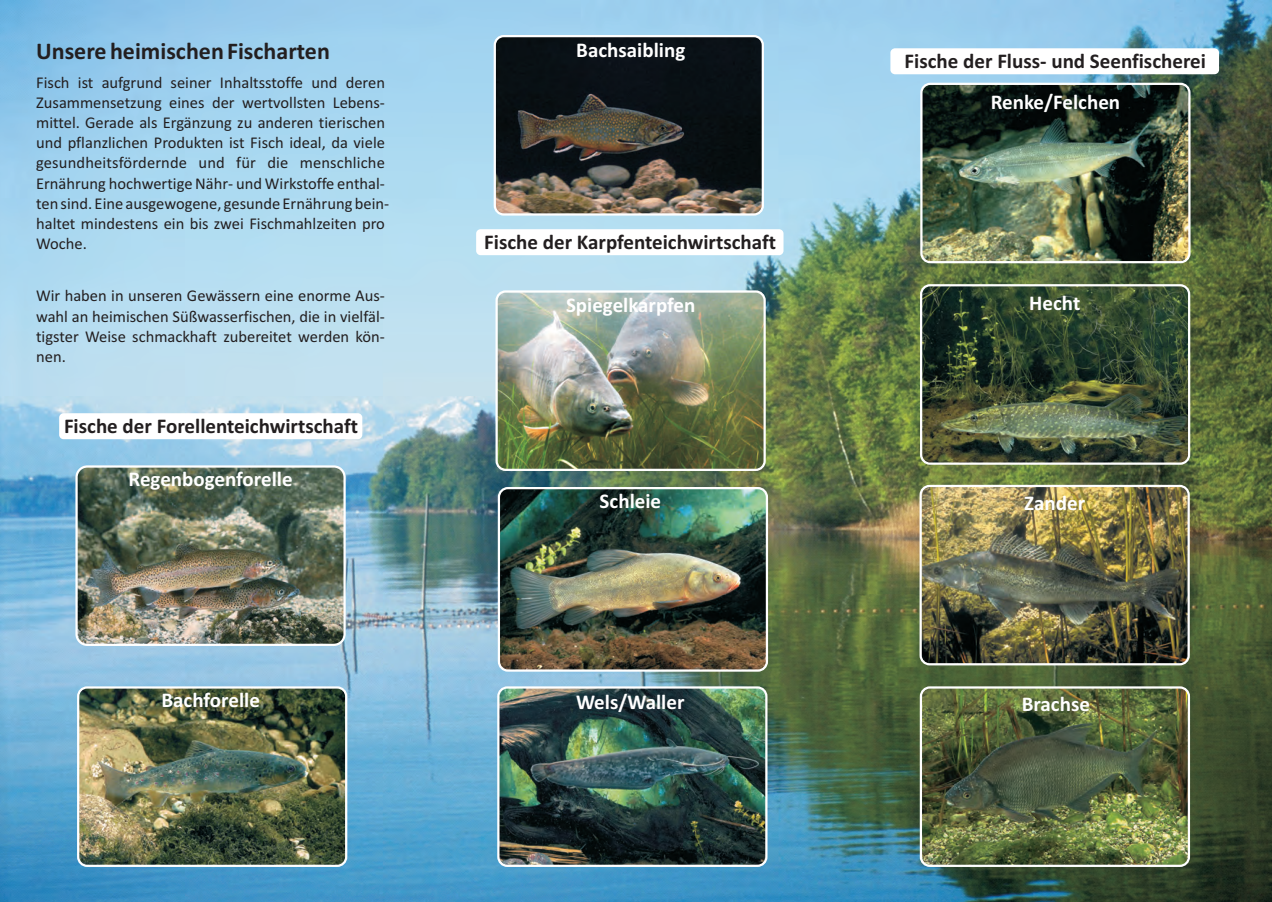
<style>
.page{position:relative;width:1272px;height:902px;background:#fff}
.page>*{position:absolute;margin:0;border:0;box-sizing:border-box;transform-origin:0 0}
.t1{font:700 24px "Calibri";color:#231f20}
.t2{font:700 21px "Calibri";color:#fff}
.t3{font:700 21px "Calibri";color:#231f20}
.t4{font:16.5px/20.1px "Calibri";color:#231f20}
</style>
<div class="page">
<img style="left:0;top:1px;width:1271px;height:900px">
<div style="left:59px;top:413px;width:303px;height:26px;background:#fff;border-radius:4px"></div>
<img style="left:77px;top:466px;width:267px;height:178px;border-radius:11px">
<div style="left:75px;top:465px;width:271px;height:181px;border:2px solid #fff;border-radius:11px"></div>
<img style="left:78px;top:687px;width:268px;height:178px;border-radius:9px">
<div style="left:77px;top:686px;width:270px;height:180px;border:2px solid #fff;border-radius:9px"></div>
<div style="left:476px;top:229px;width:307px;height:26px;background:#fff;border-radius:4px"></div>
<div style="left:890px;top:48px;width:328px;height:26px;background:#fff;border-radius:5px"></div>
<img style="left:495px;top:37px;width:267px;height:176px;border-radius:9px">
<div style="left:493px;top:35px;width:271px;height:180px;border:2px solid #fff;border-radius:9px"></div>
<img style="left:496px;top:291px;width:268px;height:179px;border-radius:9px">
<div style="left:495px;top:290px;width:270px;height:181px;border:2px solid #fff;border-radius:9px"></div>
<img style="left:499px;top:489px;width:268px;height:180px;border-radius:9px">
<div style="left:498px;top:487px;width:270px;height:184px;border:2px solid #fff;border-radius:9px"></div>
<img style="left:498px;top:688px;width:268px;height:176px;border-radius:9px">
<div style="left:497px;top:686px;width:270px;height:180px;border:2px solid #fff;border-radius:9px"></div>
<img style="left:920px;top:486px;width:268px;height:178px">
<div style="left:919px;top:485px;width:270px;height:180px;border:2px solid #fff;border-radius:9px"></div>
<img style="left:921px;top:285px;width:268px;height:177px;border-radius:9px">
<div style="left:920px;top:284px;width:270px;height:180px;border:2px solid #fff;border-radius:9px"></div>
<img style="left:921px;top:84px;width:268px;height:178px;border-radius:9px">
<div style="left:920px;top:83px;width:270px;height:180px;border:2px solid #fff;border-radius:9px"></div>
<img style="left:920px;top:687px;width:268px;height:178px;border-radius:9px">
<div style="left:919px;top:686px;width:270px;height:180px;border:2px solid #fff;border-radius:9px"></div>
<h1 class="t1" style="left:36px;top:41px;width:295px">Unsere heimischen Fischarten</h1>
<p class="t4" style="left:36px;top:74px;width:354px">Fisch ist aufgrund seiner Inhaltsstoffe und deren Zusammensetzung eines der wertvollsten Lebens&shy;mittel. Gerade als Ergänzung zu anderen tierischen und pflanzlichen Produkten ist Fisch ideal, da viele gesundheitsfördernde und für die menschliche Ernährung hochwertige Nähr- und Wirkstoffe enthal&shy;ten sind. Eine ausgewogene, gesunde Ernährung bein&shy;haltet mindestens ein bis zwei Fischmahlzeiten pro Woche.</p>
<p class="t4" style="left:36px;top:287px;width:350px;text-align:justify">Wir haben in unseren Gewässern eine enorme Aus&shy;wahl an heimischen Süßwasserfischen, die in vielfäl&shy;tigster Weise schmackhaft zubereitet werden kön&shy;nen.</p>
<p class="t3" style="left:64px;top:417px;width:295px">Fische der Forellenteichwirtschaft</p>
<p class="t2" style="left:128px;top:470px;width:166px">Regenbogenforelle</p>
<p class="t2" style="left:161px;top:691px;width:100px">Bachforelle</p>
<p class="t2" style="left:576px;top:41px;width:110px">Bachsaibling</p>
<p class="t3" style="left:484px;top:233px;width:293px">Fische der Karpfenteichwirtschaft</p>
<p class="t2" style="left:566px;top:296px;width:131px">Spiegelkarpfen</p>
<p class="t2" style="left:599px;top:492px;width:63px">Schleie</p>
<p class="t2" style="left:576px;top:693px;width:110px">Wels/Waller</p>
<p class="t3" style="left:904px;top:53px;width:303px">Fische der Fluss- und Seenfischerei</p>
<p class="t2" style="left:990px;top:93px;width:131px">Renke/Felchen</p>
<p class="t2" style="left:1029px;top:294px;width:52px">Hecht</p>
<p class="t2" style="left:1024px;top:494px;width:62px">Zander</p>
<p class="t2" style="left:1021px;top:695px;width:70px">Brachse</p>
</div>
